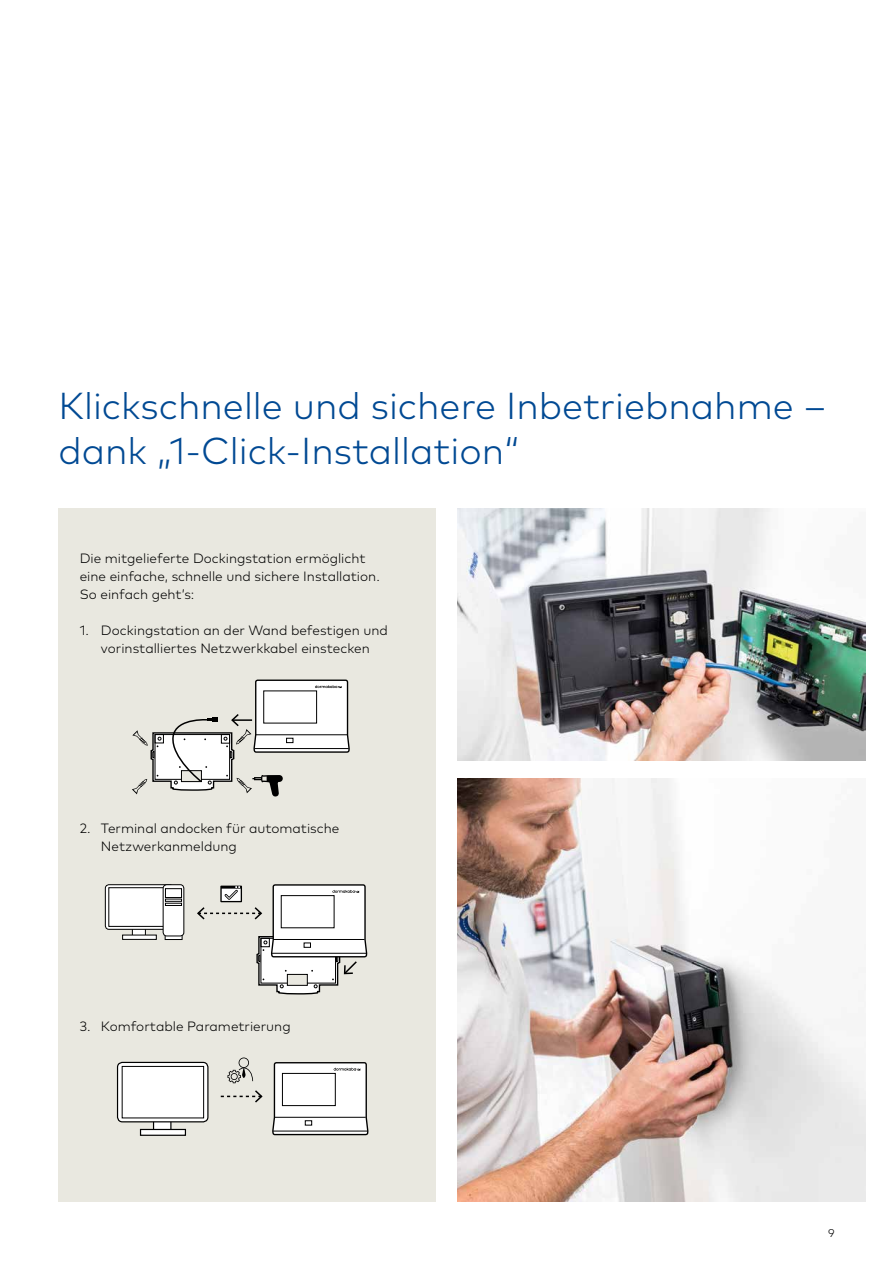
<style>
.page{position:relative;width:893px;height:1263px;background:#fff}
.page>*{position:absolute;margin:0;border:0;box-sizing:border-box;transform-origin:0 0}
.t1{font:300 37.5px/45px "Mark Pro";color:#004993}
.t2{font:300 13.5px/18px "Mark Pro";color:#000}
.t3{font:300 11.25px "Mark Pro";color:#000}
</style>
<div class="page">
<div style="left:58px;top:508px;width:378px;height:694px;background:#e9e8e0"></div>
<img style="left:457px;top:508px;width:408px;height:252px">
<img style="left:457px;top:778px;width:408px;height:424px">
<svg style="left:272px;top:1062px;width:97px;height:74px;background:#e1e1e1"></svg>
<hr style="left:274px;top:1117px;width:92px;height:1px;background:#000">
<div style="left:132px;top:928px;width:13px;height:8px;background:#fff"></div>
<div style="left:132px;top:928px;width:14px;height:9px;border:1px solid #000"></div>
<div style="left:105px;top:885px;width:68px;height:44px;background:#fff;border-radius:4px"></div>
<div style="left:105px;top:884px;width:69px;height:46px;border:1px solid #000;border-radius:4px"></div>
<svg style="left:122px;top:934px;width:35px;height:6px"></svg>
<div style="left:109px;top:887px;width:61px;height:40px;border:1px solid #000"></div>
<svg style="left:167px;top:936px;width:14px;height:2px"></svg>
<div style="left:165px;top:928px;width:18px;height:12px;border:1px solid #000"></div>
<div style="left:163px;top:885px;width:21px;height:51px;background:#fff;border-radius:4px"></div>
<div style="left:163px;top:884px;width:21px;height:52px;border:1px solid #000;border-radius:4px"></div>
<div style="left:165px;top:888px;width:17px;height:10px;border:1px solid #000"></div>
<svg style="left:165px;top:899px;width:17px;height:2px"></svg>
<div style="left:165px;top:903px;width:17px;height:3px;border:1px solid #000"></div>
<svg style="left:197px;top:884px;width:171px;height:111px"></svg>
<hr style="left:273px;top:939px;width:92px;height:1px;background:#000">
<svg style="left:227px;top:1057px;width:26px;height:26px"></svg>
<svg style="left:221px;top:1090px;width:42px;height:13px"></svg>
<svg style="left:155px;top:1122px;width:14px;height:6px"></svg>
<div style="left:153px;top:1119px;width:18px;height:13px;border:1px solid #000"></div>
<svg style="left:118px;top:1062px;width:90px;height:60px"></svg>
<div style="left:117px;top:1062px;width:91px;height:60px;border:1px solid #000;border-radius:5px"></div>
<svg style="left:139px;top:1128px;width:47px;height:8px"></svg>
<div style="left:122px;top:1066px;width:82px;height:52px;background:#fff"></div>
<div style="left:122px;top:1066px;width:82px;height:52px;border:1px solid #000"></div>
<svg style="left:132px;top:679px;width:218px;height:118px"></svg>
<h1 class="t1" style="left:58px;top:380px;width:769px">Klickschnelle und sichere Inbetriebnahme – dank „1-Click-Installation“</h1>
<p class="t2" style="left:80px;top:548px;width:302px">Die mitgelieferte Dockingstation ermöglicht eine einfache, schnelle und sichere Installation.<br>So einfach geht’s:</p>
<p class="t2" style="left:80px;top:620px;width:310px;text-align:center">1. Dockingstation an der Wand befestigen und vorinstalliertes Netzwerkkabel einstecken</p>
<p class="t2" style="left:101px;top:818px;width:240px;text-indent:-21px">2. Terminal andocken für automatische<br>Netzwerkanmeldung</p>
<p class="t2" style="left:80px;top:1016px;width:212px">3. Komfortable Parametrierung</p>
<p class="t3" style="left:828px;top:1224px;width:8px">9</p>
</div>
